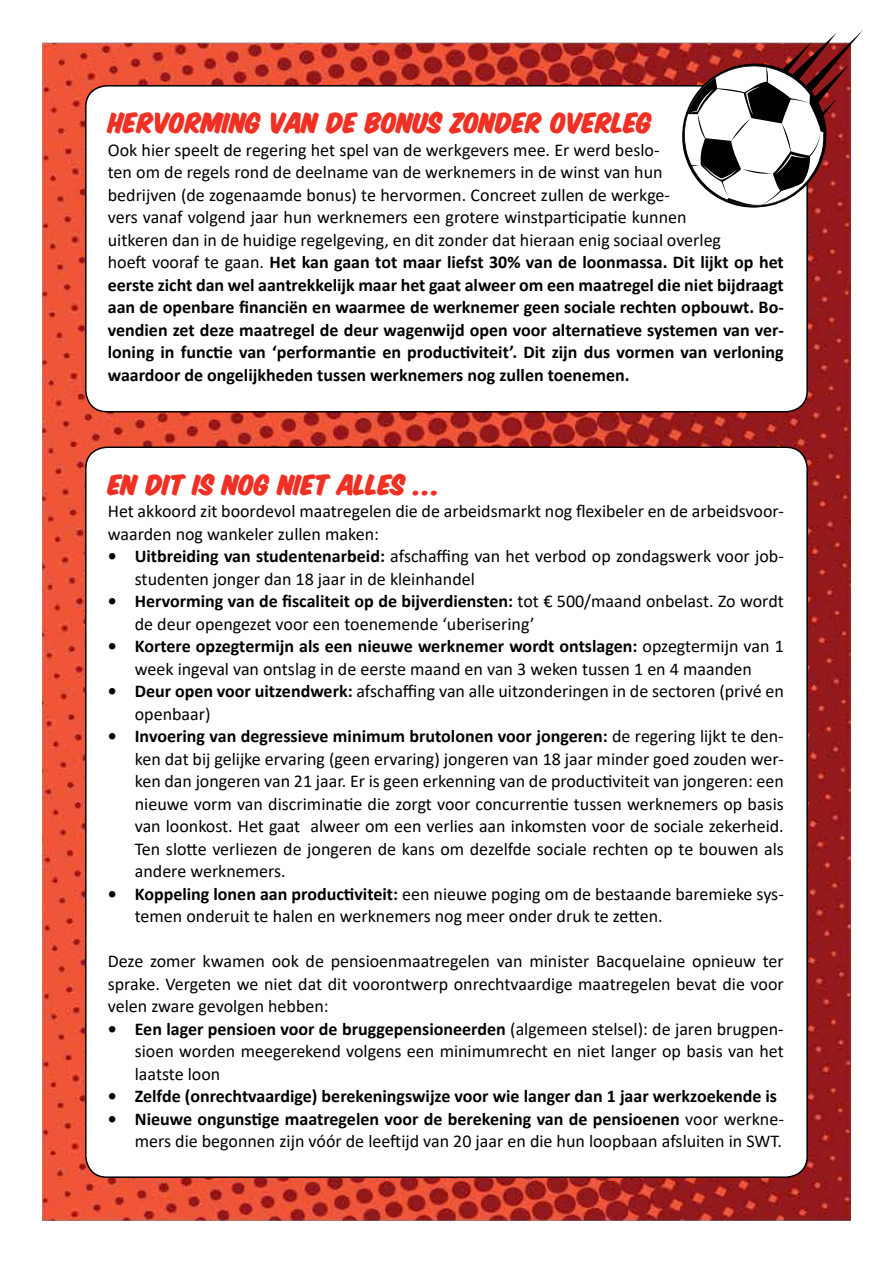
<style>
.page{position:relative;width:893px;height:1263px;background:#fff}
.page>*{position:absolute;margin:0;border:0;box-sizing:border-box;transform-origin:0 0}
.t1{font:22.5px "Komika Title Paint";color:#ee3124}
.t2{font:18px/22.5px "Calibri";color:#000}
.t3{font:700 18px/22.5px "Calibri";color:#000}
.s1{font-weight:400}
.s2{font-weight:700}
</style>
<div class="page">
<img style="left:43px;top:43px;width:807px;height:1177px">
<div style="left:86px;top:86px;width:721px;height:326px;background:#fff;border-radius:21px"></div>
<div style="left:85px;top:85px;width:723px;height:327px;border:2px solid #000;border-radius:21px"></div>
<div style="left:86px;top:447px;width:721px;height:730px;background:#fff;border-radius:21px"></div>
<svg style="left:677px;top:30px;width:186px;height:183px"></svg>
<p class="t1" style="left:108px;top:112px;width:545px">HERVORMING VAN DE BONUS ZONDER OVERLEG</p>
<p class="t3" style="left:108px;top:138px;width:677px"><span class="s1">Ook hier speelt de regering het spel van de werkgevers mee. Er werd beslo-<br>ten om de regels rond de deelname van de werknemers in de winst van hun<br>bedrijven (de zogenaamde bonus) te hervormen. Concreet zullen de werkge-<br>vers vanaf volgend jaar hun werknemers een grotere winstparticipatie kunnen<br>uitkeren dan in de huidige regelgeving, en dit zonder dat hieraan enig sociaal overleg<br>hoeft vooraf te gaan.</span> Het kan gaan tot maar liefst 30% van de loonmassa. Dit lijkt op het eerste zicht dan wel aantrekkelijk maar het gaat alweer om een maatregel die niet bijdraagt aan de openbare financiën en waarmee de werknemer geen sociale rechten opbouwt. Bo&shy;vendien zet deze maatregel de deur wagenwijd open voor alternatieve systemen van ver&shy;loning in functie van ‘performantie en productiviteit’. Dit zijn dus vormen van verloning waardoor de ongelijkheden tussen werknemers nog zullen toenemen.</p>
<p class="t1" style="left:108px;top:474px;width:333px">EN DIT IS NOG NIET ALLES …</p>
<p class="t2" style="left:108px;top:499px;width:677px">Het akkoord zit boordevol maatregelen die de arbeidsmarkt nog flexibeler en de arbeidsvoor&shy;waarden nog wankeler zullen maken:</p>
<p class="t2" style="left:135px;top:544px;width:650px;text-indent:-27px"><span class="s2">• Uitbreiding van studentenarbeid:</span> afschaffing van het verbod op zondagswerk voor job&shy;studenten jonger dan 18 jaar in de kleinhandel</p>
<p class="t2" style="left:135px;top:589px;width:650px;text-indent:-27px"><span class="s2">• Hervorming van de fiscaliteit op de bijverdiensten:</span> tot € 500/maand onbelast. Zo wordt de deur opengezet voor een toenemende ‘uberisering’</p>
<p class="t2" style="left:108px;top:634px;width:677px;text-align:center"><span class="s2">• Kortere opzegtermijn als een nieuwe werknemer wordt ontslagen:</span> opzegtermijn van 1 week ingeval van ontslag in de eerste maand en van 3 weken tussen 1 en 4 maanden</p>
<p class="t2" style="left:135px;top:679px;width:650px;text-indent:-27px"><span class="s2">• Deur open voor uitzendwerk:</span> afschaffing van alle uitzonderingen in de sectoren (privé en openbaar)</p>
<p class="t2" style="left:135px;top:724px;width:650px;text-align:justify;text-indent:-27px"><span class="s2">• Invoering van degressieve minimum brutolonen voor jongeren:</span> de regering lijkt te den&shy;ken dat bij gelijke ervaring (geen ervaring) jongeren van 18 jaar minder goed zouden wer&shy;ken dan jongeren van 21 jaar. Er is geen erkenning van de productiviteit van jongeren: een nieuwe vorm van discriminatie die zorgt voor concurrentie tussen werknemers op basis van loonkost. Het gaat alweer om een verlies aan inkomsten voor de sociale zekerheid.<br>Ten slotte verliezen de jongeren de kans om dezelfde sociale rechten op te bouwen als andere werknemers.</p>
<p class="t2" style="left:135px;top:882px;width:650px;text-indent:-27px"><span class="s2">• Koppeling lonen aan productiviteit:</span> een nieuwe poging om de bestaande baremieke sys&shy;temen onderuit te halen en werknemers nog meer onder druk te zetten.</p>
<p class="t2" style="left:108px;top:949px;width:677px;text-align:justify">Deze zomer kwamen ook de pensioenmaatregelen van minister Bacquelaine opnieuw ter sprake. Vergeten we niet dat dit voorontwerp onrechtvaardige maatregelen bevat die voor velen zware gevolgen hebben:</p>
<p class="t2" style="left:135px;top:1017px;width:650px;text-align:justify;text-indent:-27px"><span class="s2">• Een lager pensioen voor de bruggepensioneerden</span> (algemeen stelsel): de jaren brugpen&shy;sioen worden meegerekend volgens een minimumrecht en niet langer op basis van het laatste loon</p>
<p class="t3" style="left:108px;top:1084px;width:671px">• Zelfde (onrechtvaardige) berekeningswijze voor wie langer dan 1 jaar werkzoekende is</p>
<p class="t2" style="left:108px;top:1107px;width:677px;text-align:right"><span class="s2">• Nieuwe ongunstige maatregelen voor de berekening van de pensioenen</span> voor werkne&shy;mers die begonnen zijn vóór de leeftijd van 20 jaar en die hun loopbaan afsluiten in SWT.</p>
</div>
